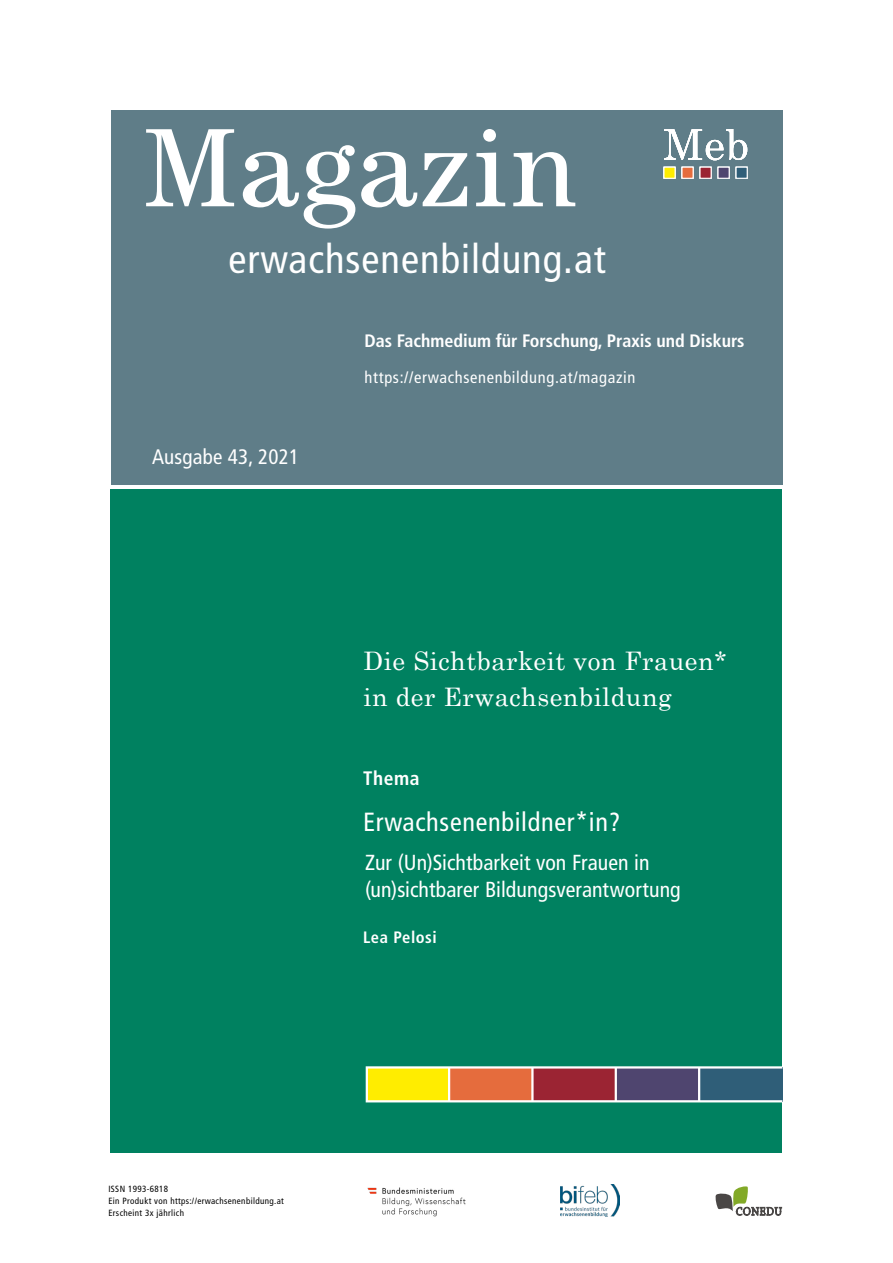
<style>
.page{position:relative;width:893px;height:1263px;background:#fff}
.page>*{position:absolute;margin:0;border:0;box-sizing:border-box;transform-origin:0 0}
.t1{font:condensed 40.5px "Frutiger LT Std";letter-spacing:.025em;color:#fff}
.UE1{font:condensed 26.25px "Frutiger LT Std";letter-spacing:.025em;color:#fff}
.t2{font:25.5px/36px "Century Schoolbook";letter-spacing:.02em;color:#fff}
.UE2{font:condensed 21.75px/27px "Frutiger LT Std";letter-spacing:.005em;color:#fff}
.t3{font:condensed 21px "Frutiger LT Std";letter-spacing:.01em;color:#fff}
.rubrik{font:700 condensed 19.5px "Frutiger LT Std";letter-spacing:.03em;color:#fff}
.t4{font:700 condensed 18px "Frutiger LT Std";color:#fff}
.t5{font:condensed 16.5px "Frutiger LT Std";letter-spacing:.04em;color:#fff}
.Autorin{font:700 condensed 16.5px "Frutiger LT Std";letter-spacing:.03em;color:#fff}
.t6{font:condensed 9px/12px "Frutiger LT Std";letter-spacing:.04em;color:#000}
</style>
<div class="page">
<div style="left:111px;top:489px;width:671px;height:663px;background:#008160"></div>
<div style="left:111px;top:111px;width:671px;height:374px;background:#5f7d88"></div>
<div style="left:532px;top:1067px;width:84px;height:34px;background:#9b2433"></div>
<div style="left:616px;top:1067px;width:83px;height:34px;background:#4f456f"></div>
<div style="left:699px;top:1067px;width:83px;height:34px;background:#2f5e78"></div>
<div style="left:367px;top:1067px;width:82px;height:34px;background:#ffed00"></div>
<div style="left:449px;top:1067px;width:83px;height:34px;background:#e56c3d"></div>
<hr style="left:448px;top:1067px;width:2px;height:34px;background:#fff">
<hr style="left:531px;top:1067px;width:3px;height:34px;background:#fff">
<hr style="left:615px;top:1067px;width:2px;height:34px;background:#fff">
<hr style="left:698px;top:1067px;width:2px;height:34px;background:#fff">
<div style="left:366px;top:1066px;width:417px;height:36px;border:2px solid #fff"></div>
<svg style="left:146px;top:129px;width:429px;height:100px"></svg>
<svg style="left:715px;top:1186px;width:67px;height:29px"></svg>
<img style="left:367px;top:1187px;width:99px;height:30px">
<img style="left:561px;top:1185px;width:59px;height:32px">
<div style="left:700px;top:167px;width:11px;height:11px;background:#9b2433;border:1px solid #fff"></div>
<div style="left:718px;top:167px;width:11px;height:11px;background:#4f456f;border:1px solid #fff"></div>
<div style="left:736px;top:167px;width:11px;height:11px;background:#2f5e78;border:1px solid #fff"></div>
<div style="left:664px;top:167px;width:11px;height:11px;background:#ffed00"></div>
<div style="left:682px;top:167px;width:11px;height:11px;background:#e56c3d;border:1px solid #fff"></div>
<svg style="left:664px;top:129px;width:83px;height:31px"></svg>
<h1 class="t1" style="left:229px;top:235px;width:379px">erwachsenenbildung.at</h1>
<h3 class="t3" style="left:152px;top:444px;width:149px">Ausgabe 43, 2021</h3>
<h3 class="t4" style="left:365px;top:330px;width:381px">Das Fachmedium für Forschung, Praxis und Diskurs</h3>
<h3 class="t5" style="left:365px;top:367px;width:272px">https://erwachsenenbildung.at/magazin</h3>
<h3 class="t2" style="left:364px;top:641px;width:365px">Die Sichtbarkeit von Frauen* in der Erwachsenbildung</h3>
<p class="rubrik" style="left:363px;top:766px;width:58px">Thema</p>
<h2 class="UE1" style="left:363px;top:807px;width:259px">Erwachsenenbildner*in?</h2>
<h2 class="UE2" style="left:365px;top:849px;width:317px">Zur (Un)Sichtbarkeit von Frauen in (un)sichtbarer Bildungsverantwortung</h2>
<p class="Autorin" style="left:363px;top:928px;width:75px">Lea Pelosi</p>
<p class="t6" style="left:108px;top:1183px;width:177px">ISSN 1993-6818<br>Ein Produkt von https://erwachsenenbildung.at<br>Erscheint 3x jährlich</p>
</div>
